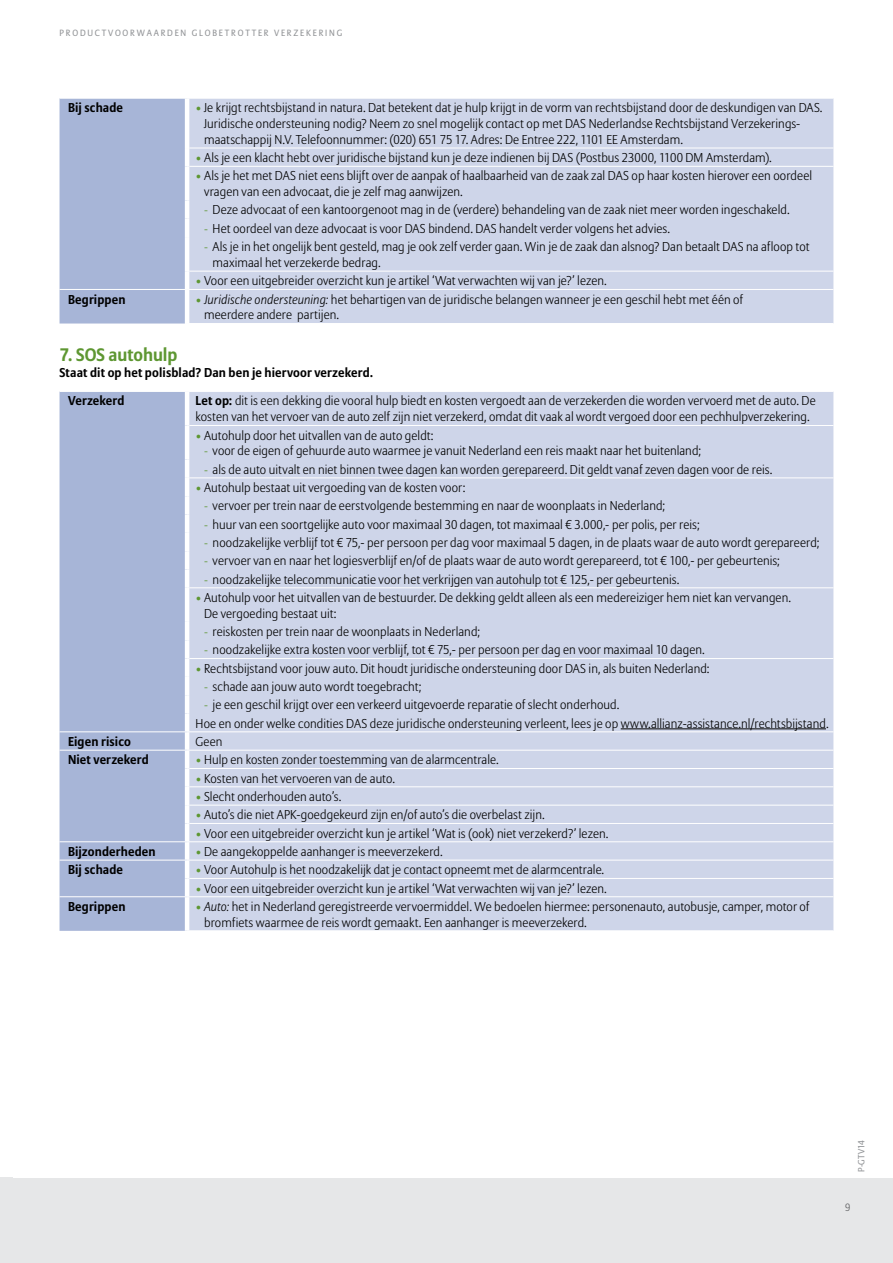
<style>
.page{position:relative;width:893px;height:1263px;background:#fff}
.page>*{position:absolute;margin:0;border:0;box-sizing:border-box;transform-origin:0 0}
.t1{font:700 18px "Allianz Sans";letter-spacing:-.005em;color:#5e9732}
.t2{font:300 12.75px/15.8px "Allianz Sans";letter-spacing:.005em;color:#000}
.t3{font:700 12.75px "Allianz Sans";letter-spacing:.01em;color:#000}
.t4{font:300 10.5px "Allianz Sans";color:#58595b}
.t5{font:9px "Allianz Sans";letter-spacing:.2em;color:#939598}
.s1{font-size:12px;color:#5e9732}
.s2{font-style:italic;font-size:12px;color:#5e9732}
.s3{font-style:italic}
.s4{font-weight:700}
</style>
<div class="page">
<div style="left:0;top:1178px;width:893px;height:85px;background:#e6e7e8"></div>
<div style="left:60px;top:99px;width:125px;height:224px;background:#a7b5d7"></div>
<div style="left:189px;top:99px;width:644px;height:224px;background:#ced5e9"></div>
<hr style="left:189px;top:148px;width:644px;height:1px;background:#fff">
<hr style="left:189px;top:166px;width:644px;height:1px;background:#fff">
<hr style="left:189px;top:271px;width:644px;height:1px;background:#fff">
<hr style="left:60px;top:289px;width:127px;height:1px;background:#fff">
<hr style="left:187px;top:289px;width:646px;height:1px;background:#fff">
<div style="left:60px;top:392px;width:125px;height:539px;background:#a7b5d7"></div>
<div style="left:189px;top:392px;width:644px;height:538px;background:#ced5e9"></div>
<hr style="left:189px;top:425px;width:644px;height:1px;background:#fff">
<hr style="left:189px;top:658px;width:644px;height:1px;background:#fff">
<hr style="left:60px;top:731px;width:127px;height:1px;background:#fff">
<hr style="left:187px;top:731px;width:646px;height:1px;background:#fff">
<hr style="left:60px;top:750px;width:127px;height:1px;background:#fff">
<hr style="left:187px;top:750px;width:646px;height:1px;background:#fff">
<hr style="left:189px;top:878px;width:644px;height:1px;background:#fff">
<hr style="left:60px;top:896px;width:127px;height:1px;background:#fff">
<hr style="left:187px;top:896px;width:646px;height:1px;background:#fff">
<hr style="left:189px;top:768px;width:644px;height:1px;background:#fff">
<hr style="left:189px;top:786px;width:644px;height:1px;background:#fff">
<hr style="left:189px;top:805px;width:644px;height:1px;background:#fff">
<hr style="left:189px;top:823px;width:644px;height:1px;background:#fff">
<hr style="left:60px;top:841px;width:127px;height:1px;background:#fff">
<hr style="left:187px;top:841px;width:646px;height:1px;background:#fff">
<hr style="left:60px;top:860px;width:127px;height:1px;background:#fff">
<hr style="left:187px;top:860px;width:646px;height:1px;background:#fff">
<hr style="left:189px;top:477px;width:644px;height:1px;background:#fff">
<hr style="left:189px;top:587px;width:644px;height:1px;background:#fff">
<hr style="left:621px;top:728px;width:205px;height:1px;background:#000">
<p class="t5" style="left:60px;top:27px;width:167px">PRODUCTVOORWAARDEN GLOBETROTTER</p>
<p class="t5" style="left:274px;top:27px;width:7px">VER</p>
<p class="t5" style="left:293px;top:27px;width:43px">ZEKER ING</p>
<p class="t3" style="left:68px;top:100px;width:57px">Bij schade</p>
<p class="t2" style="left:204px;top:100px;width:620px;text-indent:-9px"><span class="s1">•</span> Je krijgt rechtsbijstand in natura. Dat betekent dat je hulp krijgt in de vorm van rechtsbijstand door de deskundigen van DAS.<br>Juridische ondersteuning nodig? Neem zo snel mogelijk contact op met DAS Nederlandse Rechtsbijstand Verzekerings&shy;maatschappij N.V. Telefoonnummer: (020) 651 75 17. Adres: De Entree 222, 1101 EE Amsterdam.</p>
<p class="t2" style="left:196px;top:150px;width:578px"><span class="s1">•</span> Als je een klacht hebt over juridische bijstand kun je deze indienen bij DAS (Postbus 23000, 1100 DM Amsterdam).</p>
<p class="t2" style="left:204px;top:168px;width:610px;text-indent:-9px"><span class="s1">•</span> Als je het met DAS niet eens blijft over de aanpak of haalbaarheid van de zaak zal DAS op haar kosten hierover een oordeel vragen van een advocaat, die je zelf mag aanwijzen.</p>
<p class="t2" style="left:204px;top:202px;width:587px"><span class="s1">-</span> Deze advocaat of een kantoorgenoot mag in de (verdere) behandeling van de zaak niet meer worden ingeschakeld.</p>
<p class="t2" style="left:204px;top:220px;width:468px"><span class="s1">-</span> Het oordeel van deze advocaat is voor DAS bindend. DAS handelt verder volgens het advies.</p>
<p class="t2" style="left:213px;top:239px;width:598px;text-indent:-9px"><span class="s1">-</span> Als je in het ongelijk bent gesteld, mag je ook zelf verder gaan. Win je de zaak dan alsnog? Dan betaalt DAS na afloop tot maximaal het verzekerde bedrag.</p>
<p class="t2" style="left:196px;top:273px;width:413px"><span class="s1">•</span> Voor een uitgebreider overzicht kun je artikel ‘Wat verwachten wij van je?’ lezen.</p>
<p class="t3" style="left:68px;top:291px;width:59px">Begrippen</p>
<p class="t2" style="left:204px;top:291px;width:541px;text-indent:-9px"><span class="s2">•</span> <span class="s3">Juridische ondersteuning:</span> het behartigen van de juridische belangen wanneer je een geschil hebt met één of meerdere andere partijen.</p>
<h1 class="t1" style="left:60px;top:344px;width:119px">7. SOS autohulp</h1>
<p class="t3" style="left:60px;top:364px;width:315px">Staat dit op het polisblad? Dan ben je hiervoor verzekerd.</p>
<p class="t3" style="left:68px;top:393px;width:58px">Verzekerd</p>
<p class="t2" style="left:196px;top:393px;width:622px"><span class="s4">Let op:</span> dit is een dekking die vooral hulp biedt en kosten vergoedt aan de verzekerden die worden vervoerd met de auto. De kosten van het vervoer van de auto zelf zijn niet verzekerd, omdat dit vaak al wordt vergoed door een pechhulpverzekering.</p>
<p class="t2" style="left:196px;top:427px;width:239px"><span class="s1">•</span> Autohulp door het uitvallen van de auto geldt:</p>
<p class="t2" style="left:204px;top:443px;width:498px"><span class="s1">-</span> voor de eigen of gehuurde auto waarmee je vanuit Nederland een reis maakt naar het buitenland;</p>
<p class="t2" style="left:204px;top:461px;width:570px"><span class="s1">-</span> als de auto uitvalt en niet binnen twee dagen kan worden gerepareerd. Dit geldt vanaf zeven dagen voor de reis.</p>
<p class="t2" style="left:196px;top:479px;width:271px"><span class="s1">•</span> Autohulp bestaat uit vergoeding van de kosten voor:</p>
<p class="t2" style="left:204px;top:498px;width:462px"><span class="s1">-</span> vervoer per trein naar de eerstvolgende bestemming en naar de woonplaats in Nederland;</p>
<p class="t2" style="left:204px;top:516px;width:497px"><span class="s1">-</span> huur van een soortgelijke auto voor maximaal 30 dagen, tot maximaal € 3.000,- per polis, per reis;</p>
<p class="t2" style="left:204px;top:534px;width:617px"><span class="s1">-</span> noodzakelijke verblijf tot € 75,- per persoon per dag voor maximaal 5 dagen, in de plaats waar de auto wordt gerepareerd;</p>
<p class="t2" style="left:204px;top:553px;width:577px"><span class="s1">-</span> vervoer van en naar het logiesverblijf en/of de plaats waar de auto wordt gerepareerd, tot € 100,- per gebeurtenis;</p>
<p class="t2" style="left:204px;top:571px;width:477px"><span class="s1">-</span> noodzakelijke telecommunicatie voor het verkrijgen van autohulp tot € 125,- per gebeurtenis.</p>
<p class="t2" style="left:204px;top:589px;width:588px;text-indent:-9px"><span class="s1">•</span> Autohulp voor het uitvallen van de bestuurder. De dekking geldt alleen als een medereiziger hem niet kan vervangen.<br>De vergoeding bestaat uit:</p>
<p class="t2" style="left:204px;top:623px;width:277px"><span class="s1">-</span> reiskosten per trein naar de woonplaats in Nederland;</p>
<p class="t2" style="left:204px;top:642px;width:502px"><span class="s1">-</span> noodzakelijke extra kosten voor verblijf, tot € 75,- per persoon per dag en voor maximaal 10 dagen.</p>
<p class="t2" style="left:196px;top:660px;width:515px"><span class="s1">•</span> Rechtsbijstand voor jouw auto. Dit houdt juridische ondersteuning door DAS in, als buiten Nederland:</p>
<p class="t2" style="left:204px;top:678px;width:219px"><span class="s1">-</span> schade aan jouw auto wordt toegebracht;</p>
<p class="t2" style="left:196px;top:695px;width:634px;line-height:18.3px;text-indent:9px"><span class="s1">-</span> je een geschil krijgt over een verkeerd uitgevoerde reparatie of slecht onderhoud.<br>Hoe en onder welke condities DAS deze juridische ondersteuning verleent, lees je op www.allianz-assistance.nl/rechtsbijstand.</p>
<p class="t3" style="left:68px;top:734px;width:64px">Eigen risico</p>
<p class="t2" style="left:196px;top:733px;width:28px">Geen</p>
<p class="t3" style="left:68px;top:752px;width:82px">Niet verzekerd</p>
<p class="t2" style="left:196px;top:752px;width:305px"><span class="s1">•</span> Hulp en kosten zonder toestemming van de alarmcentrale.</p>
<p class="t2" style="left:196px;top:770px;width:201px"><span class="s1">•</span> Kosten van het vervoeren van de auto.</p>
<p class="t2" style="left:196px;top:788px;width:147px"><span class="s1">•</span> Slecht onderhouden auto’s.</p>
<p class="t2" style="left:196px;top:807px;width:351px"><span class="s1">•</span> Auto’s die niet APK-goedgekeurd zijn en/of auto’s die overbelast zijn.</p>
<p class="t2" style="left:196px;top:825px;width:414px"><span class="s1">•</span> Voor een uitgebreider overzicht kun je artikel ‘Wat is (ook) niet verzekerd?’ lezen.</p>
<p class="t3" style="left:68px;top:844px;width:89px">Bijzonderheden</p>
<p class="t2" style="left:196px;top:843px;width:249px"><span class="s1">•</span> De aangekoppelde aanhanger is meeverzekerd.</p>
<p class="t3" style="left:68px;top:862px;width:57px">Bij schade</p>
<p class="t2" style="left:196px;top:862px;width:410px"><span class="s1">•</span> Voor Autohulp is het noodzakelijk dat je contact opneemt met de alarmcentrale.</p>
<p class="t2" style="left:196px;top:880px;width:413px"><span class="s1">•</span> Voor een uitgebreider overzicht kun je artikel ‘Wat verwachten wij van je?’ lezen.</p>
<p class="t3" style="left:68px;top:899px;width:59px">Begrippen</p>
<p class="t2" style="left:204px;top:898px;width:607px;text-indent:-9px"><span class="s2">•</span> <span class="s3">Auto:</span> het in Nederland geregistreerde vervoermiddel. We bedoelen hiermee: personenauto, autobusje, camper, motor of bromfiets waarmee de reis wordt gemaakt. Een aanhanger is meeverzekerd.</p>
<p class="t5" style="left:856px;top:1172px;width:34px;rotate:-90deg">P-GTV14</p>
<p class="t4" style="left:845px;top:1201px;width:7px">9</p>
</div>
